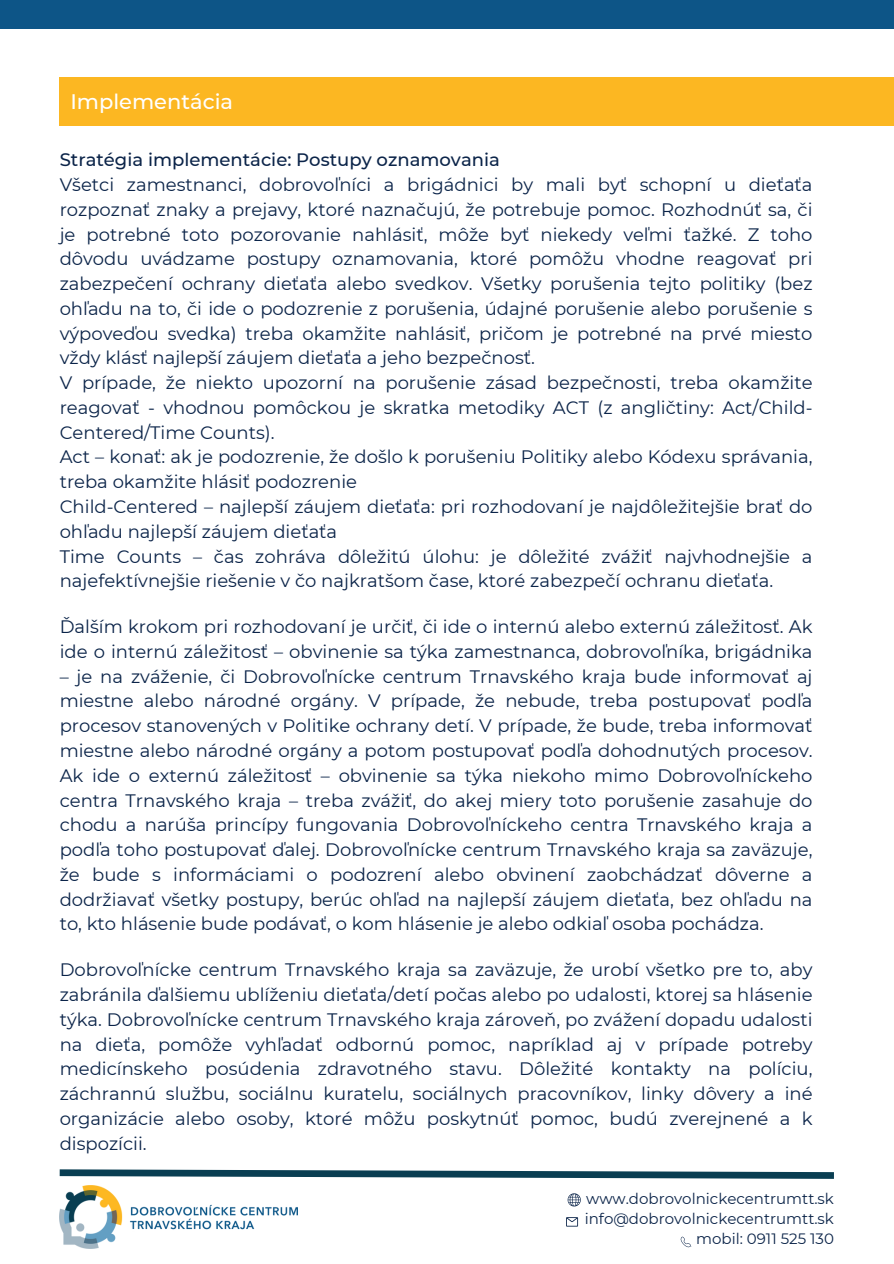
<style>
.page{position:relative;width:894px;height:1264px;background:#fff}
.page>*{position:absolute;margin:0;border:0;box-sizing:border-box;transform-origin:0 0}
.t1{font:500 21px "Montserrat";color:#fff}
.t2{font:18px/24.8px "Montserrat";color:#0b2449}
.t3{font:15px "Montserrat";color:#0b2449}
.s1{font-weight:500}
</style>
<div class="page">
<div style="left:0;top:0;width:893px;height:29px;background:#0d5587"></div>
<img style="left:60px;top:1185px;width:237px;height:63px">
<svg style="left:59px;top:1169px;width:775px;height:10px"></svg>
<svg style="left:566px;top:1217px;width:12px;height:9px"></svg>
<svg style="left:567px;top:1193px;width:13px;height:13px"></svg>
<svg style="left:680px;top:1236px;width:11px;height:11px"></svg>
<div style="left:60px;top:77px;width:833px;height:49px;background:#fcb722"></div>
<p class="t1" style="left:70px;top:88px;width:164px">Implementácia</p>
<h2 class="t2" style="left:60px;top:147px;width:754px"><span class="s1">Stratégia implementácie: Postupy oznamovania<br></span>Všetci zamestnanci, dobrovoľníci a brigádnici by mali byť schopní u dieťaťa rozpoznať znaky a prejavy, ktoré naznačujú, že potrebuje pomoc. Rozhodnúť sa, či je potrebné toto pozorovanie nahlásiť, môže byť niekedy veľmi ťažké. Z toho dôvodu uvádzame postupy oznamovania, ktoré pomôžu vhodne reagovať pri zabezpečení ochrany dieťaťa alebo svedkov. Všetky porušenia tejto politiky (bez ohľadu na to, či ide o podozrenie z porušenia, údajné porušenie alebo porušenie s výpoveďou svedka) treba okamžite nahlásiť, pričom je potrebné na prvé miesto vždy klásť najlepší záujem dieťaťa a jeho bezpečnosť.<br>V prípade, že niekto upozorní na porušenie zásad bezpečnosti, treba okamžite reagovať - vhodnou pomôckou je skratka metodiky ACT (z angličtiny: Act/Child-Centered/Time Counts).<br>Act – konať: ak je podozrenie, že došlo k porušeniu Politiky alebo Kódexu správania, treba okamžite hlásiť podozrenie<br>Child-Centered – najlepší záujem dieťaťa: pri rozhodovaní je najdôležitejšie brať do ohľadu najlepší záujem dieťaťa<br>Time Counts – čas zohráva dôležitú úlohu: je dôležité zvážiť najvhodnejšie a najefektívnejšie riešenie v čo najkratšom čase, ktoré zabezpečí ochranu dieťaťa.</h2>
<p class="t2" style="left:60px;top:614px;width:754px">Ďalším krokom pri rozhodovaní je určiť, či ide o internú alebo externú záležitosť. Ak ide o internú záležitosť – obvinenie sa týka zamestnanca, dobrovoľníka, brigádnika</p>
<p class="t2" style="left:60px;top:664px;width:754px;text-align:justify">– je na zváženie, či Dobrovoľnícke centrum Trnavského kraja bude informovať aj miestne alebo národné orgány. V prípade, že nebude, treba postupovať podľa procesov stanovených v Politike ochrany detí. V prípade, že bude, treba informovať miestne alebo národné orgány a potom postupovať podľa dohodnutých procesov.<br>Ak ide o externú záležitosť – obvinenie sa týka niekoho mimo Dobrovoľníckeho centra Trnavského kraja – treba zvážiť, do akej miery toto porušenie zasahuje do chodu a narúša princípy fungovania Dobrovoľníckeho centra Trnavského kraja a podľa toho postupovať ďalej. Dobrovoľnícke centrum Trnavského kraja sa zaväzuje, že bude s informáciami o podozrení alebo obvinení zaobchádzať dôverne a dodržiavať všetky postupy, berúc ohľad na najlepší záujem dieťaťa, bez ohľadu na to, kto hlásenie bude podávať, o kom hlásenie je alebo odkiaľ osoba pochádza.</p>
<p class="t2" style="left:60px;top:957px;width:754px;text-align:justify">Dobrovoľnícke centrum Trnavského kraja sa zaväzuje, že urobí všetko pre to, aby zabránila ďalšiemu ublíženiu dieťaťa/detí počas alebo po udalosti, ktorej sa hlásenie týka. Dobrovoľnícke centrum Trnavského kraja zároveň, po zvážení dopadu udalosti na dieťa, pomôže vyhľadať odbornú pomoc, napríklad aj v prípade potreby medicínskeho posúdenia zdravotného stavu. Dôležité kontakty na políciu, záchrannú službu, sociálnu kuratelu, sociálnych pracovníkov, linky dôvery a iné organizácie alebo osoby, ktoré môžu poskytnúť pomoc, budú zverejnené a k dispozícii.</p>
<h1 class="t3" style="left:586px;top:1189px;width:249px">www.dobrovolnickecentrumtt.sk</h1>
<h2 class="t3" style="left:584px;top:1209px;width:251px">info@dobrovolnickecentrumtt.sk</h2>
<h2 class="t3" style="left:696px;top:1229px;width:139px">mobil: 0911 525 130</h2>
</div>
